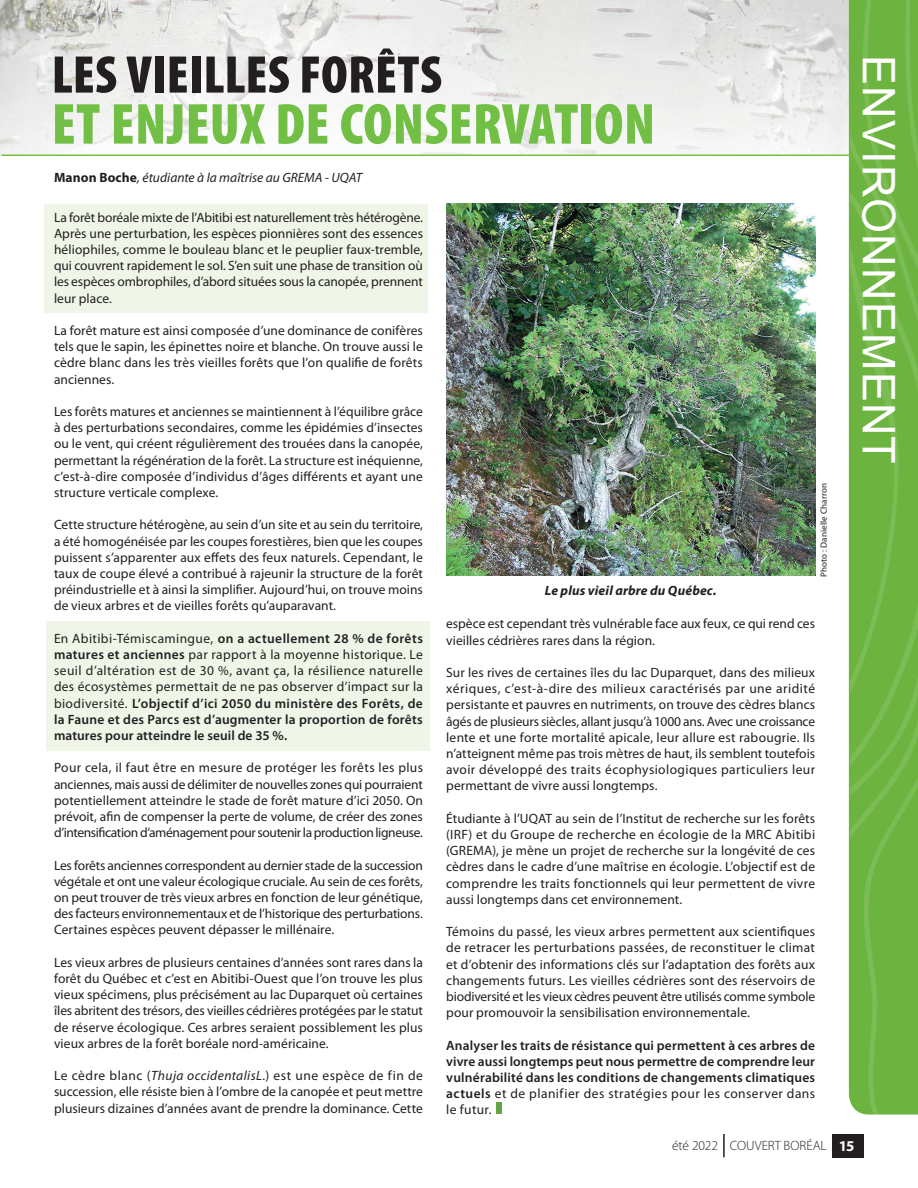
<style>
.page{position:relative;width:918px;height:1188px;background:#fff}
.page>*{position:absolute;margin:0;border:0;box-sizing:border-box;transform-origin:0 0}
.t1{font:900 condensed 58.35px "Myriad Pro";letter-spacing:.005em;color:#71bf44}
.t2{font:900 condensed 53.4px "Myriad Pro";letter-spacing:.005em;color:#231f20}
.t3{font:45px "Arial";letter-spacing:.025em;color:#fff}
.t4{font:13.5px/16.2px "Myriad Pro";letter-spacing:.005em;color:#231f20;text-align:justify}
.t5{font:600 13.5px/16.2px "Myriad Pro";letter-spacing:.015em;color:#231f20;text-align:justify}
.t6{font:italic 13.5px "Myriad Pro";color:#231f20}
.t7{font:italic 700 13.5px "Myriad Pro";letter-spacing:.01em;color:#231f20}
.t8{font:300 13.5px "Myriad Pro";color:#231f20}
.t9{font:9px "Myriad Pro";letter-spacing:.015em;color:#231f20}
.s1{font-weight:700;font-style:normal}
.s2{font-weight:600}
.s3{font-style:italic}
.s4{font-weight:400}
.s5{font-weight:700;font-size:15px;color:#fff}
</style>
<div class="page">
<img style="left:0;top:0;width:849px;height:155px">
<div style="left:45px;top:204px;width:383px;height:108px;background:#eff6e8"></div>
<div style="left:46px;top:621px;width:383px;height:129px;background:#eff6e8"></div>
<div style="left:833px;top:1134px;width:31px;height:23px;background:#231f20"></div>
<hr style="left:723px;top:1134px;width:2px;height:23px;background:#231f20">
<div style="left:496px;top:1102px;width:6px;height:12px;background:#62a644"></div>
<svg style="left:850px;top:0;width:13px;height:1114px;background:#6db441"></svg>
<svg style="left:863px;top:0;width:55px;height:1115px;background:#6eb542"></svg>
<hr style="left:2px;top:155px;width:852px;height:1px;background:#71bf44">
<img style="left:446px;top:204px;width:369px;height:372px">
<h2 class="t2" style="left:52px;top:45px;width:392px">LES VIEILLES FORÊTS</h2>
<h1 class="t1" style="left:52px;top:92px;width:605px">ET ENJEUX DE CONSERVATION</h1>
<p class="t6" style="left:54px;top:169px;width:310px"><span class="s1">Manon Boche</span>, étudiante à la maîtrise au GREMA - UQAT</p>
<p class="t4" style="left:54px;top:209px;width:371px">La forêt boréale mixte de l’Abitibi est naturellement très hétérogène.<br>Après une perturbation, les espèces pionnières sont des essences héliophiles, comme le bouleau blanc et le peuplier faux-tremble, qui couvrent rapidement le sol. S’en suit une phase de transition où les espèces ombrophiles, d’abord situées sous la canopée, prennent leur place.</p>
<p class="t4" style="left:54px;top:322px;width:370px">La forêt mature est ainsi composée d’une dominance de conifères tels que le sapin, les épinettes noire et blanche. On trouve aussi le cèdre blanc dans les très vieilles forêts que l’on qualifie de forêts anciennes.</p>
<p class="t4" style="left:54px;top:403px;width:371px">Les forêts matures et anciennes se maintiennent à l’équilibre grâce à des perturbations secondaires, comme les épidémies d’insectes ou le vent, qui créent régulièrement des trouées dans la canopée, permettant la régénération de la forêt. La structure est inéquienne, c’est-à-dire composée d’individus d’âges différents et ayant une structure verticale complexe.</p>
<p class="t4" style="left:54px;top:517px;width:371px">Cette structure hétérogène, au sein d’un site et au sein du territoire, a été homogénéisée par les coupes forestières, bien que les coupes puissent s’apparenter aux effets des feux naturels. Cependant, le taux de coupe élevé a contribué à rajeunir la structure de la forêt préindustrielle et à ainsi la simplifier. Aujourd’hui, on trouve moins de vieux arbres et de vieilles forêts qu’auparavant.</p>
<p class="t4" style="left:54px;top:630px;width:370px">En Abitibi-Témiscamingue, <span class="s2">on a actuellement 28 % de forêts matures et anciennes</span> par rapport à la moyenne historique. Le seuil d’altération est de 30 %, avant ça, la résilience naturelle des écosystèmes permettait de ne pas observer d’impact sur la biodiversité. <span class="s2">L’objectif d’ici 2050 du ministère des Forêts, de la Faune et des Parcs est d’augmenter la proportion de forêts matures pour atteindre le seuil de 35 %.</span></p>
<p class="t4" style="left:54px;top:760px;width:371px">Pour cela, il faut être en mesure de protéger les forêts les plus anciennes, mais aussi de délimiter de nouvelles zones qui pourraient potentiellement atteindre le stade de forêt mature d’ici 2050. On prévoit, afin de compenser la perte de volume, de créer des zones d’intensification d’aménagement pour soutenir la production ligneuse.</p>
<p class="t4" style="left:54px;top:857px;width:371px">Les forêts anciennes correspondent au dernier stade de la succession végétale et ont une valeur écologique cruciale. Au sein de ces forêts, on peut trouver de très vieux arbres en fonction de leur génétique, des facteurs environnementaux et de l’historique des perturbations.<br>Certaines espèces peuvent dépasser le millénaire.</p>
<p class="t4" style="left:54px;top:954px;width:371px">Les vieux arbres de plusieurs centaines d’années sont rares dans la forêt du Québec et c’est en Abitibi-Ouest que l’on trouve les plus vieux spécimens, plus précisément au lac Duparquet où certaines îles abritent des trésors, des vieilles cédrières protégées par le statut de réserve écologique. Ces arbres seraient possiblement les plus vieux arbres de la forêt boréale nord-américaine.</p>
<p class="t4" style="left:54px;top:1067px;width:371px">Le cèdre blanc (<span class="s3">Thuja occidentalisL.</span>) est une espèce de fin de succession, elle résiste bien à l’ombre de la canopée et peut mettre plusieurs dizaines d’années avant de prendre la dominance. Cette</p>
<p class="t7" style="left:545px;top:582px;width:173px">Le plus vieil arbre du Québec.</p>
<p class="t9" style="left:818px;top:577px;width:95px;rotate:-90deg">Photo : Danielle Charron</p>
<p class="t4" style="left:446px;top:615px;width:370px">espèce est cependant très vulnérable face aux feux, ce qui rend ces vieilles cédrières rares dans la région.</p>
<p class="t4" style="left:446px;top:664px;width:371px">Sur les rives de certaines îles du lac Duparquet, dans des milieux xériques, c’est-à-dire des milieux caractérisés par une aridité persistante et pauvres en nutriments, on trouve des cèdres blancs âgés de plusieurs siècles, allant jusqu’à 1000 ans. Avec une croissance lente et une forte mortalité apicale, leur allure est rabougrie. Ils n’atteignent même pas trois mètres de haut, ils semblent toutefois avoir développé des traits écophysiologiques particuliers leur permettant de vivre aussi longtemps.</p>
<p class="t4" style="left:446px;top:810px;width:371px">Étudiante à l’UQAT au sein de l’Institut de recherche sur les forêts (IRF) et du Groupe de recherche en écologie de la MRC Abitibi (GREMA), je mène un projet de recherche sur la longévité de ces cèdres dans le cadre d’une maîtrise en écologie. L’objectif est de comprendre les traits fonctionnels qui leur permettent de vivre aussi longtemps dans cet environnement.</p>
<p class="t4" style="left:446px;top:923px;width:371px">Témoins du passé, les vieux arbres permettent aux scientifiques de retracer les perturbations passées, de reconstituer le climat et d’obtenir des informations clés sur l’adaptation des forêts aux changements futurs. Les vieilles cédrières sont des réservoirs de biodiversité et les vieux cèdres peuvent être utilisés comme symbole pour promouvoir la sensibilisation environnementale.</p>
<p class="t5" style="left:446px;top:1037px;width:370px">Analyser les traits de résistance qui permettent à ces arbres de vivre aussi longtemps peut nous permettre de comprendre leur vulnérabilité dans les conditions de changements climatiques actuels <span class="s4">et de planifier des stratégies pour les conserver dans le futur.</span></p>
<p class="t8" style="left:672px;top:1138px;width:184px">été 2022 COUVERT BORÉAL <span class="s5">15</span></p>
<h3 class="t3" style="left:909px;top:55px;width:410px;rotate:90deg">ENVIRONNEMENT</h3>
</div>
